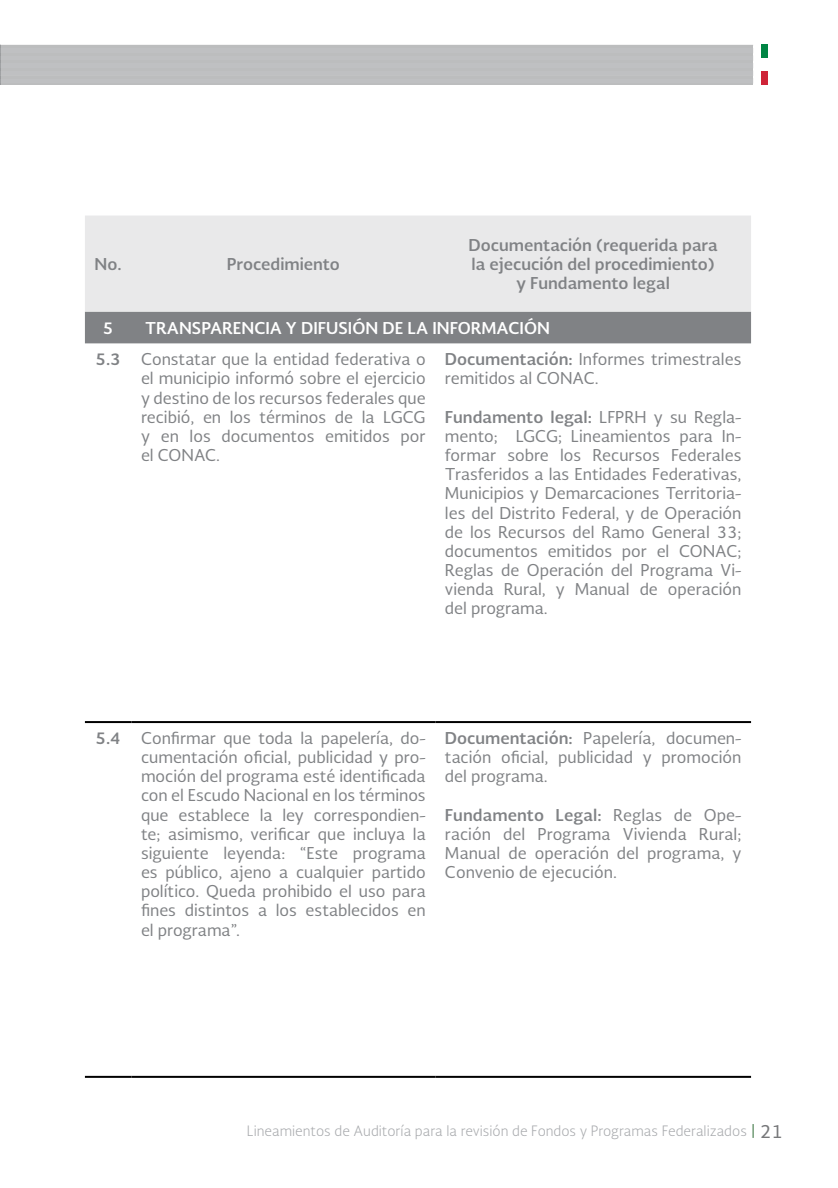
<style>
.page{position:relative;width:838px;height:1188px;background:#fff}
.page>*{position:absolute;margin:0;border:0;box-sizing:border-box;transform-origin:0 0}
.t1{font:15.9px/19.2px "Soberana Sans";color:#808285;text-align:justify}
.t2{font:700 15.9px/19.2px "Soberana Sans";color:#808285;text-align:center}
.t3{font:700 15.9px "Soberana Sans";color:#fff}
.t4{font:300 13.95px "Soberana Sans";color:#a7a9ac}
.s1{font-weight:700}
.s2{font-weight:400;font-size:18px;color:#77787a}
</style>
<div class="page">
<div style="left:761px;top:45px;width:6px;height:13px;background:#008544"></div>
<div style="left:761px;top:71px;width:6px;height:14px;background:#cf2438"></div>
<div style="left:0;top:45px;width:752px;height:40px;background:#bfc0c2"></div>
<svg style="left:752px;top:1124px;width:1px;height:14px"></svg>
<div style="left:85px;top:216px;width:665px;height:96px;background:#e9e9ea"></div>
<div style="left:85px;top:312px;width:665px;height:31px;background:#808285"></div>
<hr style="left:85px;top:721px;width:46px;height:2px;background:#000">
<hr style="left:131px;top:721px;width:304px;height:2px;background:#000">
<hr style="left:435px;top:721px;width:315px;height:2px;background:#000">
<hr style="left:85px;top:1076px;width:46px;height:2px;background:#000">
<hr style="left:131px;top:1076px;width:304px;height:2px;background:#000">
<hr style="left:435px;top:1076px;width:315px;height:2px;background:#000">
<p class="t2" style="left:95px;top:254px;width:29px">No.</p>
<p class="t2" style="left:227px;top:254px;width:114px">Procedimiento</p>
<p class="t2" style="left:468px;top:235px;width:251px">Documentación (requerida para la ejecución del procedimiento) y Fundamento legal</p>
<p class="t3" style="left:103px;top:318px;width:12px">5</p>
<p class="t3" style="left:145px;top:318px;width:406px">TRANSPARENCIA Y DIFUSIÓN DE LA INFORMACIÓN</p>
<p class="t2" style="left:96px;top:350px;width:26px">5.3</p>
<p class="t1" style="left:141px;top:350px;width:286px">Constatar que la entidad federativa o el municipio informó sobre el ejercicio y destino de los recursos federales que recibió, en los términos de la LGCG y en los documentos emitidos por el CONAC.</p>
<p class="t1" style="left:445px;top:350px;width:298px"><span class="s1">Documentación:</span> Informes trimestrales remitidos al CONAC.</p>
<p class="t1" style="left:445px;top:407px;width:298px"><span class="s1">Fundamento legal:</span> LFPRH y su Regla&shy;mento; LGCG; Lineamientos para In&shy;formar sobre los Recursos Federales Trasferidos a las Entidades Federativas, Municipios y Demarcaciones Territoria&shy;les del Distrito Federal, y de Operación de los Recursos del Ramo General 33; documentos emitidos por el CONAC; Reglas de Operación del Programa Vi&shy;vienda Rural, y Manual de operación del programa.</p>
<p class="t2" style="left:96px;top:728px;width:26px">5.4</p>
<p class="t1" style="left:141px;top:728px;width:286px">Confirmar que toda la papelería, do&shy;cumentación oficial, publicidad y pro&shy;moción del programa esté identificada con el Escudo Nacional en los términos que establece la ley correspondien&shy;te; asimismo, verificar que incluya la siguiente leyenda: “Este programa es público, ajeno a cualquier partido político. Queda prohibido el uso para fines distintos a los establecidos en el programa”.</p>
<p class="t1" style="left:445px;top:728px;width:298px"><span class="s1">Documentación:</span> Papelería, documen&shy;tación oficial, publicidad y promoción del programa.</p>
<p class="t1" style="left:445px;top:805px;width:298px"><span class="s1">Fundamento Legal:</span> Reglas de Ope&shy;ración del Programa Vivienda Rural; Manual de operación del programa, y Convenio de ejecución.</p>
<p class="t4" style="left:247px;top:1124px;width:537px">Lineamientos de Auditoría para la revisión de Fondos y Programas Federalizados <span class="s2">21</span></p>
</div>
